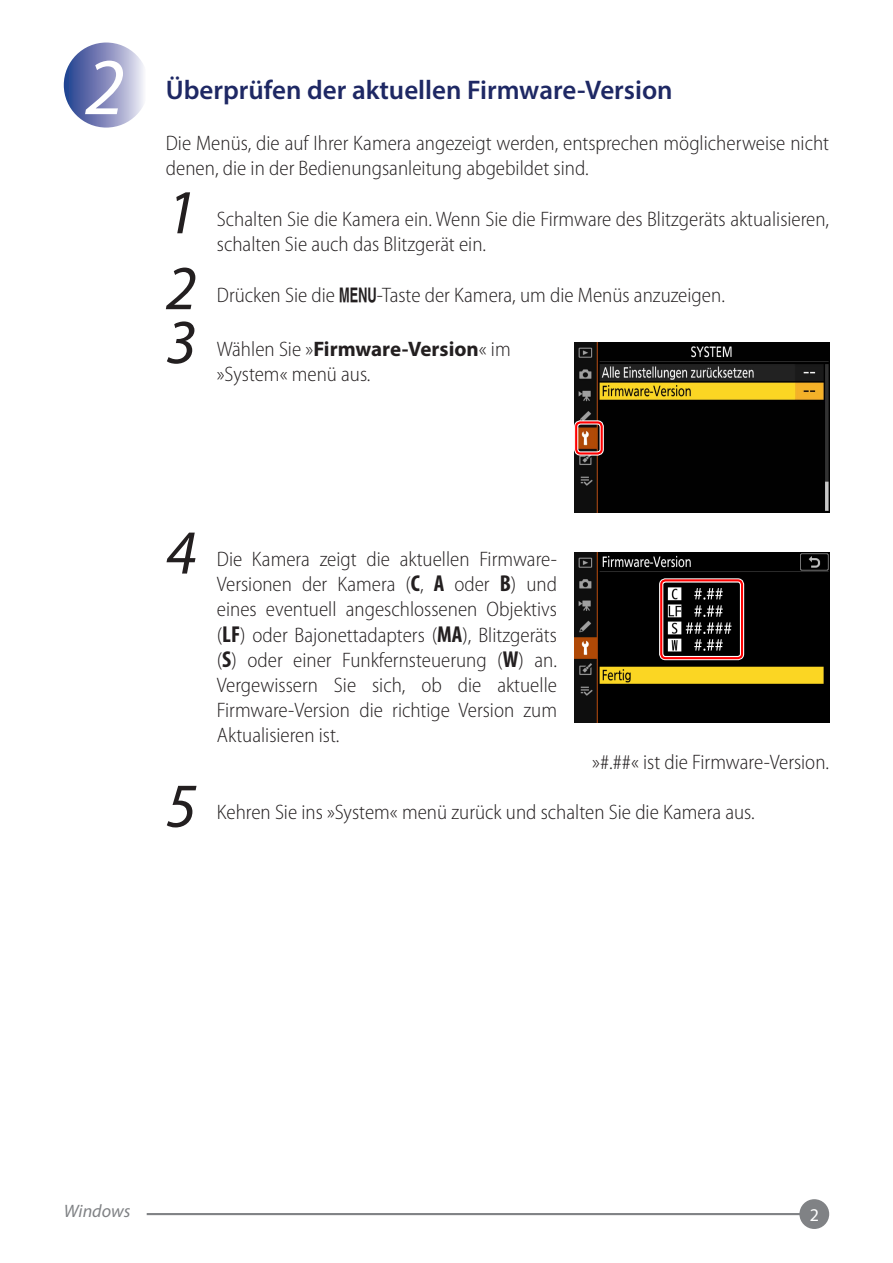
<style>
.page{position:relative;width:893px;height:1263px;background:#fff}
.page>*{position:absolute;margin:0;border:0;box-sizing:border-box;transform-origin:0 0}
.t1{font:italic 81px "Myriad Pro";color:#fff}
.t2{font:italic 63px "Myriad Pro";color:#231f20}
.t3{font:600 27px "Myriad Pro";color:#1e2864}
.t4{font:300 semi-condensed 21px/25.2px "Myriad Pro";color:#231f20}
.t5{font:italic 18px "Myriad Pro";color:#808285}
.t6{font:18px "Myriad Pro";color:#fff}
.s1{font-family:"Z16 ba ICN1";font-weight:400;font-stretch:normal}
.s2{font-weight:700;font-stretch:normal}
.s3{font-weight:700;font-stretch:condensed;font-size:23.1px}
</style>
<div class="page">
<hr style="left:147px;top:1213px;width:667px;height:2px;background:#808285">
<div style="left:799px;top:1199px;width:30px;height:30px;background:#808285;border-radius:50%"></div>
<div style="left:64px;top:43px;width:85px;height:85px;background:linear-gradient(to right,#1d368a,#f9f2f9);border-radius:43px"></div>
<img style="left:574px;top:342px;width:255px;height:170px">
<div style="left:574px;top:420px;width:30px;height:36px;border:4px solid #fff;border-radius:4px"></div>
<div style="left:575px;top:421px;width:28px;height:34px;border:2px solid #f00;border-radius:4px"></div>
<img style="left:574px;top:553px;width:255px;height:170px">
<div style="left:659px;top:578px;width:85px;height:82px;border:4px solid #fff;border-radius:4px"></div>
<div style="left:660px;top:579px;width:83px;height:80px;border:2px solid #f00;border-radius:4px"></div>
<h1 class="t1" style="left:85px;top:37px;width:41px">2</h1>
<p class="t3" style="left:166px;top:73px;width:508px">Überprüfen der aktuellen Firmware-Version</p>
<p class="t4" style="left:166px;top:131px;width:665px">Die Menüs, die auf Ihrer Kamera angezeigt werden, entsprechen möglicherweise nicht denen, die in der Bedienungsanleitung abgebildet sind.</p>
<h2 class="t2" style="left:166px;top:173px;width:32px">1</h2>
<p class="t4" style="left:217px;top:207px;width:614px">Schalten Sie die Kamera ein. Wenn Sie die Firmware des Blitzgeräts aktualisieren, schalten Sie auch das Blitzgerät ein.</p>
<h2 class="t2" style="left:166px;top:249px;width:32px">2</h2>
<h2 class="t2" style="left:166px;top:303px;width:32px">3</h2>
<p class="t4" style="left:217px;top:283px;width:510px">Drücken Sie die <span class="s1">G</span>-Taste der Kamera, um die Menüs anzuzeigen.</p>
<p class="t4" style="left:217px;top:336px;width:295px">Wählen Sie »<span class="s2">Firmware-Version</span>« im »System« menü aus.</p>
<h2 class="t2" style="left:166px;top:513px;width:32px">4</h2>
<h2 class="t2" style="left:166px;top:767px;width:32px">5</h2>
<p class="t4" style="left:217px;top:547px;width:342px;text-align:justify">Die Kamera zeigt die aktuellen Firmware-Versionen der Kamera (<span class="s3">C</span>, <span class="s3">A</span> oder <span class="s3">B</span>) und eines eventuell angeschlossenen Objektivs (<span class="s3">LF</span>) oder Bajonettadapters (<span class="s3">MA</span>), Blitzgeräts (<span class="s3">S</span>) oder einer Funkfernsteuerung (<span class="s3">W</span>) an.<br>Vergewissern Sie sich, ob die aktuelle Firmware-Version die richtige Version zum Aktualisieren ist.</p>
<p class="t4" style="left:592px;top:749px;width:238px">»#.##« ist die Firmware-Version.</p>
<p class="t4" style="left:217px;top:800px;width:539px">Kehren Sie ins »System« menü zurück und schalten Sie die Kamera aus.</p>
<p class="t5" style="left:64px;top:1200px;width:68px">Windows</p>
<p class="t6" style="left:810px;top:1204px;width:11px">2</p>
</div>
